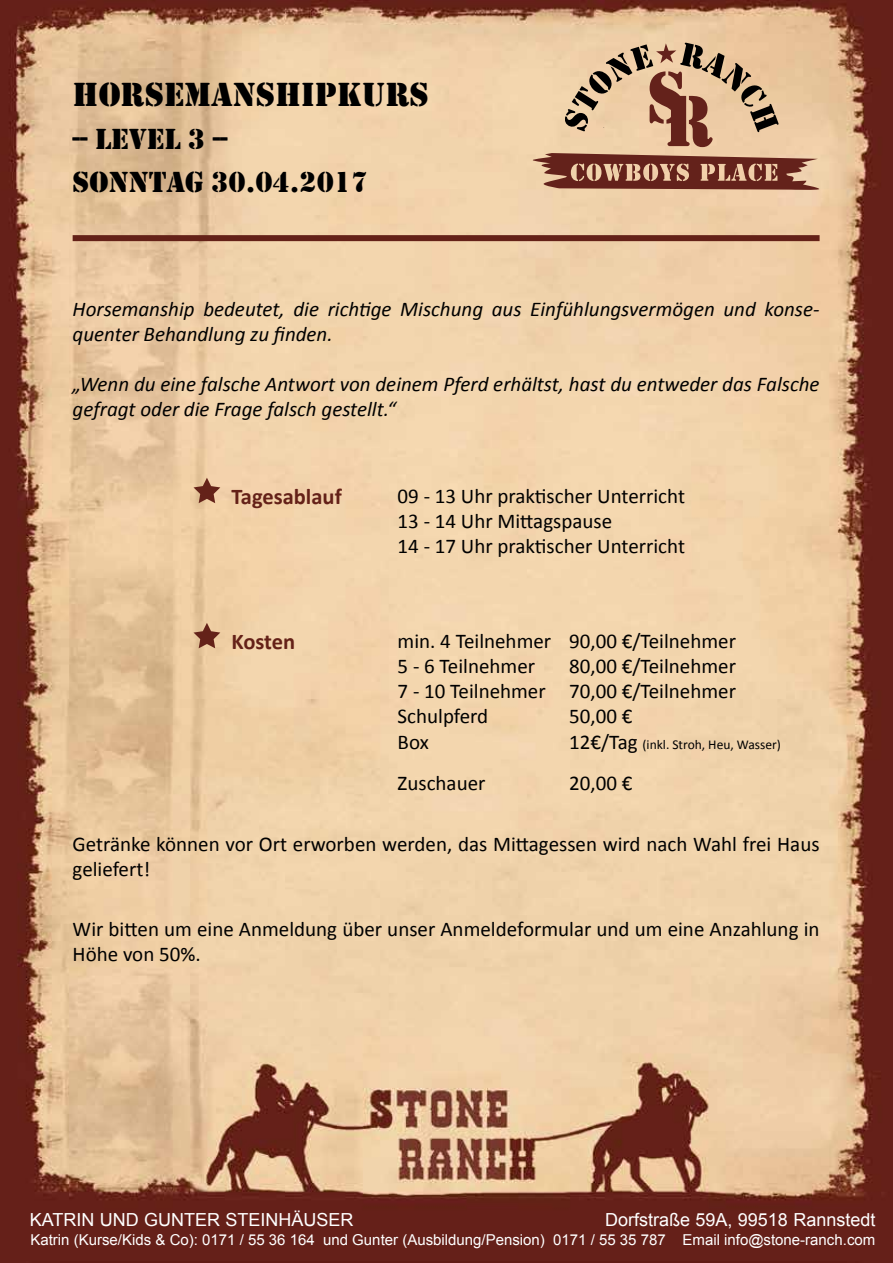
<style>
.page{position:relative;width:893px;height:1263px;background:#fff}
.page>*{position:absolute;margin:0;border:0;box-sizing:border-box;transform-origin:0 0}
.t1{font:34.5px "Stencil";color:#000}
.t2{font:30px/42.8px "Stencil";color:#000}
.t3{font:700 22.5px "Calibri";color:#642118}
.t4{font:21px/25.2px "Calibri";color:#000}
.t5{font:italic 21px/25.2px "Calibri";color:#000}
.t6{font:18px "Arial";color:#fff}
.t7{font:15px "Arial";color:#fff}
.t8{font:13.5px "Calibri";color:#000}
.s1{font-size:21px}
</style>
<div class="page">
<img style="left:0;top:0;width:893px;height:1263px">
<svg style="left:564px;top:43px;width:215px;height:104px;background:#c3a283"></svg>
<svg style="left:533px;top:153px;width:287px;height:37px;background:#96604e"></svg>
<div style="left:73px;top:235px;width:747px;height:6px;background:#642118"></div>
<svg style="left:194px;top:478px;width:26px;height:25px"></svg>
<svg style="left:194px;top:623px;width:26px;height:25px"></svg>
<h1 class="t1" style="left:73px;top:75px;width:358px">HORSEMANSHIPKURS</h1>
<h2 class="t2" style="left:73px;top:118px;width:297px">-- LEVEL 3 --<br>SONNTAG 30.04.2017</h2>
<p class="t5" style="left:73px;top:295px;width:748px">Horsemanship bedeutet, die richtige Mischung aus Einfühlungsvermögen und konse&shy;quenter Behandlung zu finden.</p>
<p class="t5" style="left:73px;top:371px;width:748px">„Wenn du eine falsche Antwort von deinem Pferd erhältst, hast du entweder das Falsche gefragt oder die Frage falsch gestellt.“</p>
<p class="t3" style="left:231px;top:482px;width:112px">Tagesablauf</p>
<p class="t4" style="left:398px;top:483px;width:289px">09 - 13 Uhr praktischer Unterricht<br>13 - 14 Uhr Mittagspause<br>14 - 17 Uhr praktischer Unterricht</p>
<p class="t3" style="left:231px;top:627px;width:65px">Kosten</p>
<p class="t4" style="left:398px;top:628px;width:340px">min. 4 Teilnehmer 90,00 €/Teilnehmer<br>5 - 6 Teilnehmer</p>
<p class="t4" style="left:398px;top:653px;width:340px;text-align:justify;text-indent:171px">80,00 €/Teilnehmer 7 - 10 Teilnehmer 70,00 €/Teilnehmer Schulpferd</p>
<p class="t4" style="left:569px;top:704px;width:65px">50,00 €</p>
<p class="t4" style="left:398px;top:729px;width:33px">Box</p>
<p class="t8" style="left:569px;top:735px;width:213px"><span class="s1">12€/Tag</span> (inkl. Stroh, Heu, Wasser)</p>
<p class="t4" style="left:398px;top:770px;width:89px">Zuschauer</p>
<p class="t4" style="left:569px;top:770px;width:65px">20,00 €</p>
<p class="t4" style="left:73px;top:831px;width:748px">Getränke können vor Ort erworben werden, das Mittagessen wird nach Wahl frei Haus geliefert!</p>
<p class="t4" style="left:73px;top:916px;width:748px">Wir bitten um eine Anmeldung über unser Anmeldeformular und um eine Anzahlung in<br>Höhe von 50%.</p>
<p class="t6" style="left:30px;top:1208px;width:325px">KATRIN UND GUNTER STEINHÄUSER</p>
<p class="t6" style="left:605px;top:1208px;width:272px">Dorfstraße 59A, 99518 Rannstedt</p>
<p class="t7" style="left:30px;top:1230px;width:846px">Katrin (Kurse/Kids &amp; Co): 0171 / 55 36 164 und Gunter (Ausbildung/Pension) 0171 / 55 35 787 Email info@stone-ranch.com</p>
</div>
